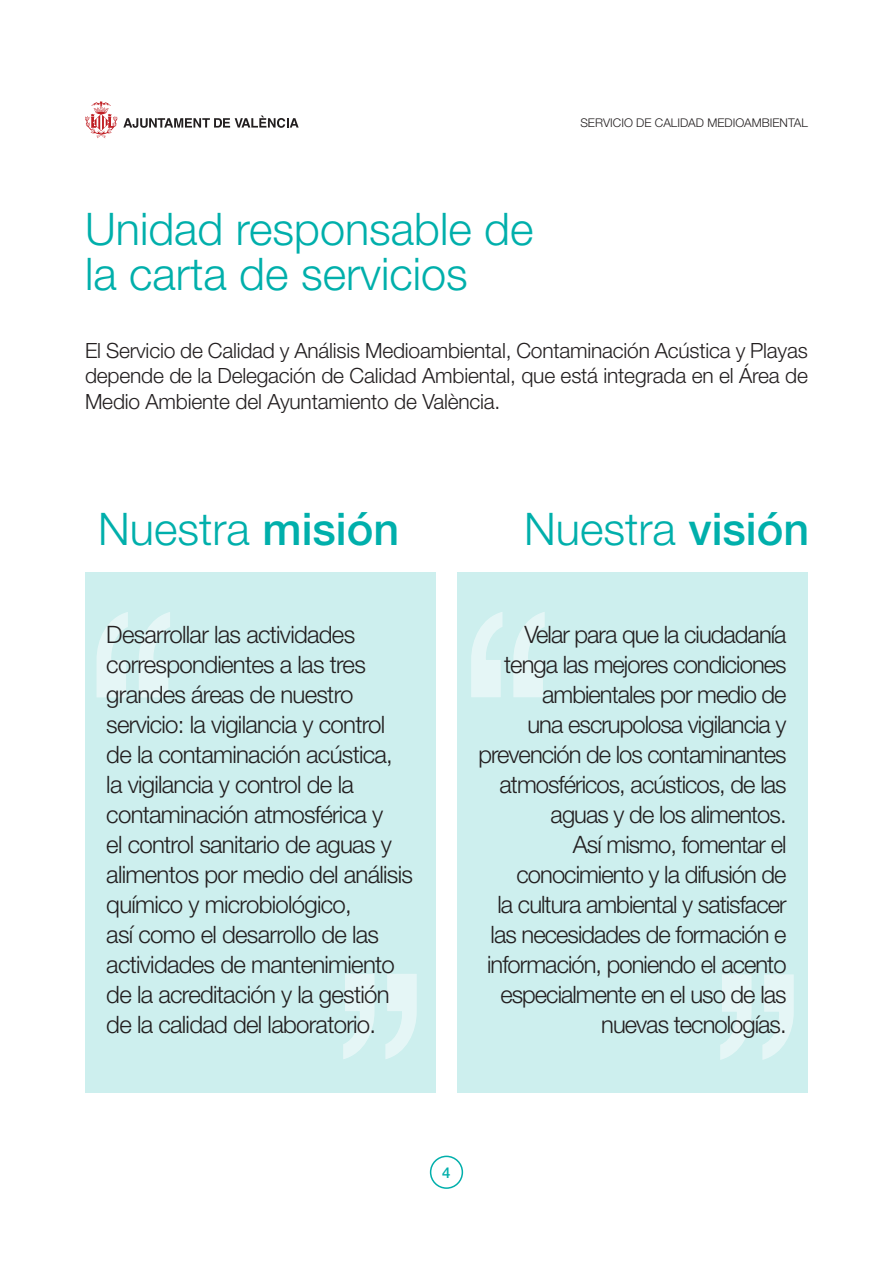
<style>
.page{position:relative;width:893px;height:1263px;background:#fff}
.page>*{position:absolute;margin:0;border:0;box-sizing:border-box;transform-origin:0 0}
.Titulo_de_seccion{font:300 45px/45px "Helvetica Neue LT Pro";color:#00afab}
.Missio-visio{font:300 24px/30px "Helvetica Neue LT Pro";letter-spacing:-.04em;color:#231f20;text-align:right}
.Texto_corrido{font:300 21px/25.5px "Helvetica Neue LT Pro";letter-spacing:-.01em;color:#231f20;text-align:justify}
.t1{font:500 15px "Helvetica Neue LT Pro";color:#00afab}
.t2{font:300 12px "Helvetica Neue LT Pro";color:#231f20}
.s1{font-weight:500}
</style>
<div class="page">
<svg style="left:85px;top:101px;width:32px;height:37px"></svg>
<svg style="left:123px;top:116px;width:176px;height:12px"></svg>
<div style="left:430px;top:1155px;width:33px;height:34px;border:2px solid #00afab;border-radius:50%"></div>
<div style="left:86px;top:572px;width:350px;height:521px;background:#cdefee"></div>
<div style="left:458px;top:572px;width:350px;height:521px;background:#cdefee"></div>
<svg style="left:343px;top:974px;width:74px;height:85px"></svg>
<svg style="left:720px;top:974px;width:74px;height:86px"></svg>
<svg style="left:97px;top:612px;width:73px;height:85px"></svg>
<svg style="left:471px;top:612px;width:74px;height:85px"></svg>
<p class="Titulo_de_seccion" style="left:85px;top:205px;width:450px">Unidad responsable de la carta de servicios</p>
<p class="t2" style="left:580px;top:116px;width:229px">SERVICIO DE CALIDAD MEDIOAMBIENTAL</p>
<p class="Texto_corrido" style="left:85px;top:337px;width:724px">El Servicio de Calidad y Análisis Medioambiental, Contaminación Acústica y Playas depende de la Delegación de Calidad Ambiental, que está integrada en el Área de Medio Ambiente del Ayuntamiento de València.</p>
<p class="Titulo_de_seccion" style="left:98px;top:505px;width:302px">Nuestra <span class="s1">misión</span></p>
<p class="Titulo_de_seccion" style="left:524px;top:505px;width:287px">Nuestra <span class="s1">visión</span></p>
<p class="Missio-visio" style="left:106px;top:619px;width:308px;text-align:left">Desarrollar las actividades correspondientes a las tres grandes áreas de nuestro servicio: la vigilancia y control de la contaminación acústica, la vigilancia y control de la contaminación atmosférica y<br>el control sanitario de aguas y alimentos por medio del análisis químico y microbiológico,<br>así como el desarrollo de las actividades de mantenimiento de la acreditación y la gestión de la calidad del laboratorio.</p>
<p class="Missio-visio" style="left:478px;top:619px;width:310px">Velar para que la ciudadanía tenga las mejores condiciones ambientales por medio de<br>una escrupolosa vigilancia y prevención de los contaminantes atmosféricos, acústicos, de las aguas y de los alimentos.</p>
<p class="Missio-visio" style="left:487px;top:829px;width:301px">Así mismo, fomentar el conocimiento y la difusión de<br>la cultura ambiental y satisfacer las necesidades de formación e información, poniendo el acento especialmente en el uso de las nuevas tecnologías.</p>
<p class="t1" style="left:442px;top:1163px;width:10px">4</p>
</div>
